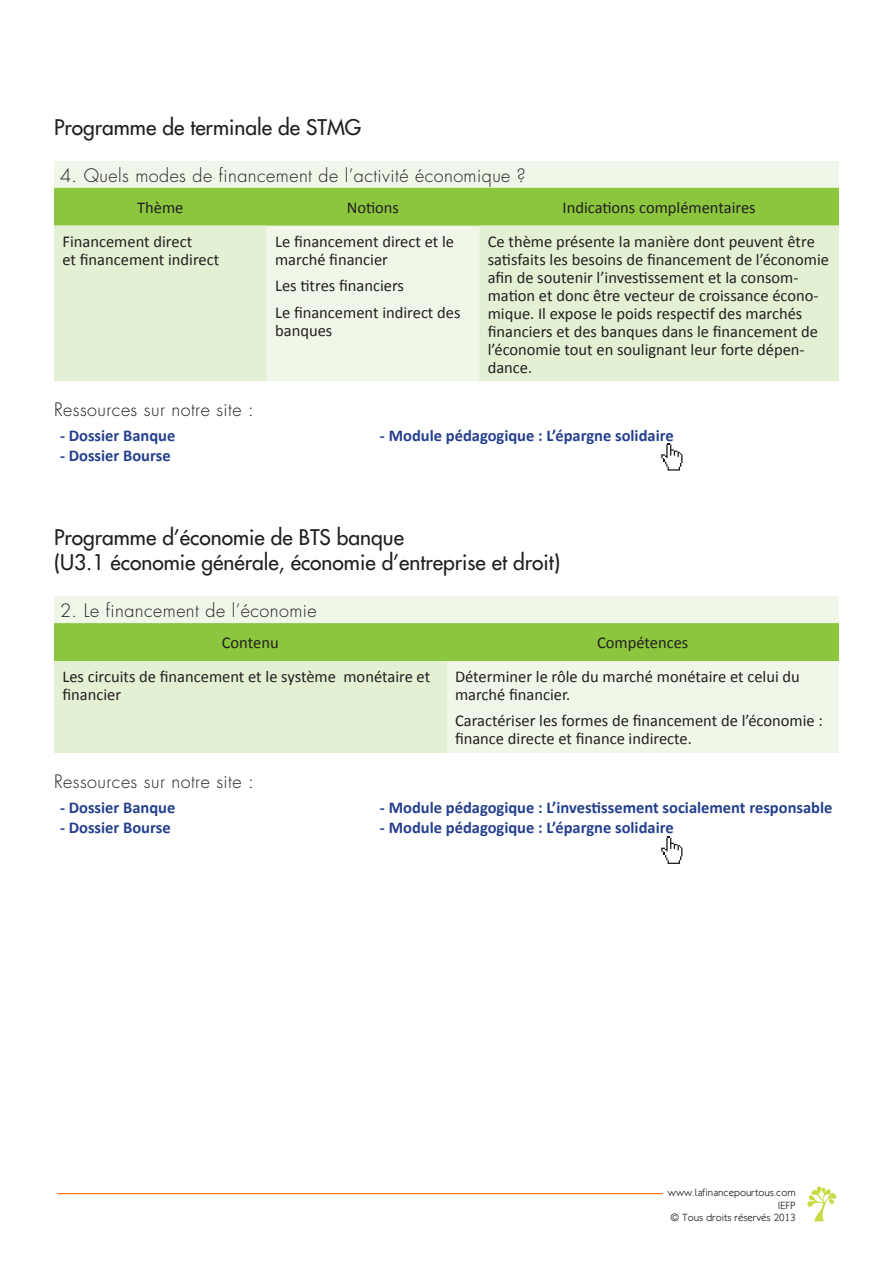
<style>
.page{position:relative;width:893px;height:1263px;background:#fff}
.page>*{position:absolute;margin:0;border:0;box-sizing:border-box;transform-origin:0 0}
.t1{font:500 21px "Futura Std";color:#231f20}
.t2{font:300 18px "Futura Std";letter-spacing:.025em;color:#231f20}
.t3{font:16.5px/18px "Calibri";color:#231f20}
.t4{font:700 16.5px "Calibri";color:#253f8e}
.t5{font:300 10.5px/12.6px "Klill";color:#231f20;text-align:right}
</style>
<div class="page">
<hr style="left:57px;top:1193px;width:606px;height:1px;background:#f36e21">
<svg style="left:807px;top:1186px;width:30px;height:35px"></svg>
<div style="left:54px;top:161px;width:785px;height:27px;background:#f1f7e8"></div>
<div style="left:54px;top:188px;width:785px;height:38px;background:#8bc63e"></div>
<svg style="left:54px;top:226px;width:785px;height:155px;background:#e7f1d9"></svg>
<div style="left:54px;top:596px;width:785px;height:157px;background:#f1f7e8"></div>
<div style="left:54px;top:623px;width:785px;height:38px;background:#8bc63e"></div>
<div style="left:54px;top:661px;width:392px;height:92px;background:#e4f0d4"></div>
<svg style="left:661px;top:443px;width:21px;height:28px"></svg>
<svg style="left:661px;top:836px;width:21px;height:28px"></svg>
<p class="t1" style="left:54px;top:114px;width:309px">Programme de terminale de STMG</p>
<p class="t2" style="left:60px;top:164px;width:467px">4. Quels modes de financement de l’activité économique ?</p>
<p class="t3" style="left:137px;top:198px;width:48px">Thème</p>
<p class="t3" style="left:347px;top:198px;width:54px">Notions</p>
<p class="t3" style="left:562px;top:198px;width:195px">Indications complémentaires</p>
<p class="t3" style="left:63px;top:232px;width:158px">Financement direct<br>et financement indirect</p>
<p class="t3" style="left:275px;top:232px;width:181px">Le financement direct et le marché financier</p>
<p class="t3" style="left:275px;top:277px;width:130px">Les titres financiers</p>
<p class="t3" style="left:275px;top:303px;width:187px">Le financement indirect des banques</p>
<p class="t3" style="left:488px;top:232px;width:343px">Ce thème présente la manière dont peuvent être satisfaits les besoins de financement de l’économie afin de soutenir l’investissement et la consom&shy;mation et donc être vecteur de croissance écono&shy;mique. Il expose le poids respectif des marchés financiers et des banques dans le financement de l’économie tout en soulignant leur forte dépen&shy;dance.</p>
<p class="t2" style="left:54px;top:399px;width:201px">Ressources sur notre site :</p>
<p class="t4" style="left:60px;top:425px;width:117px">- Dossier Banque</p>
<p class="t4" style="left:60px;top:445px;width:112px">- Dossier Bourse</p>
<p class="t4" style="left:380px;top:425px;width:295px">- Module pédagogique : L’épargne solidaire</p>
<p class="t1" style="left:54px;top:524px;width:351px">Programme d’économie de BTS banque</p>
<p class="t1" style="left:54px;top:550px;width:508px">(U3.1 économie générale, économie d’entreprise et droit)</p>
<p class="t2" style="left:60px;top:600px;width:258px">2. Le financement de l’économie</p>
<p class="t3" style="left:222px;top:634px;width:58px">Contenu</p>
<p class="t3" style="left:597px;top:634px;width:93px">Compétences</p>
<p class="t3" style="left:63px;top:667px;width:369px">Les circuits de financement et le système monétaire et financier</p>
<p class="t3" style="left:455px;top:667px;width:346px">Déterminer le rôle du marché monétaire et celui du marché financier.</p>
<p class="t3" style="left:455px;top:712px;width:369px">Caractériser les formes de financement de l’économie : finance directe et finance indirecte.</p>
<p class="t2" style="left:54px;top:771px;width:201px">Ressources sur notre site :</p>
<p class="t4" style="left:60px;top:797px;width:117px">- Dossier Banque</p>
<p class="t4" style="left:60px;top:816px;width:112px">- Dossier Bourse</p>
<p class="t4" style="left:380px;top:797px;width:454px">- Module pédagogique : L’investissement socialement responsable</p>
<p class="t4" style="left:380px;top:816px;width:295px">- Module pédagogique : L’épargne solidaire</p>
<p class="t5" style="left:668px;top:1186px;width:129px">www.lafinancepourtous.com<br>IEFP<br>© Tous droits réservés 2013</p>
</div>
